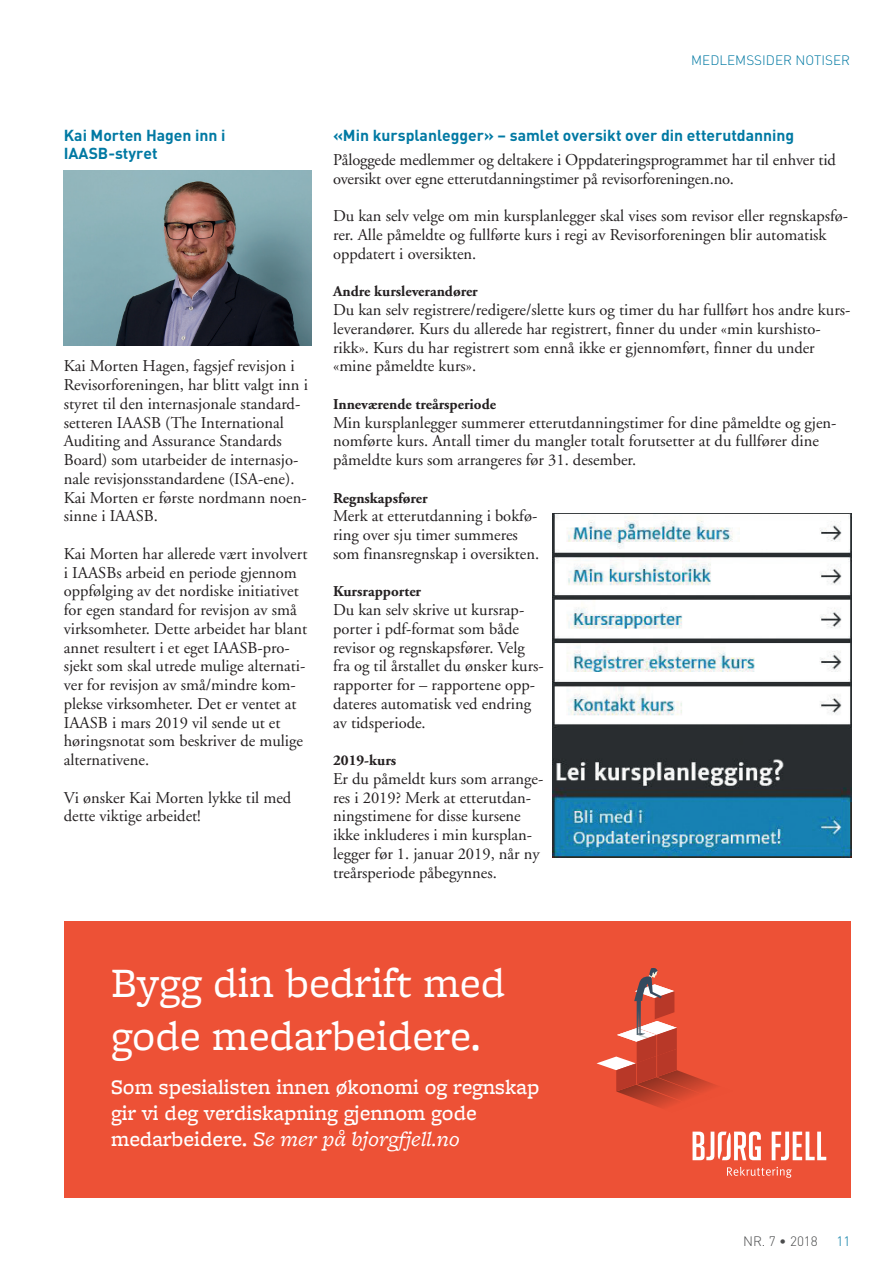
<style>
.page{position:relative;width:893px;height:1263px;background:#fff}
.page>*{position:absolute;margin:0;border:0;box-sizing:border-box;transform-origin:0 0}
.t1{font:43.5px/52.2px "Freight Micro Pro";color:#fff}
.t2{font:500 21.6px/26px "Freight Micro Pro";color:#fff}
.t3{font:16.5px/18.8px "Adobe Garamond";color:#231f20}
.t4{font:700 15.75px/18px "DIN";color:#0079a3}
.t5{font:700 15px "Adobe Garamond";color:#231f20}
.t6{font:300 13.5px "DIN";color:#0079a3}
.t7{font:300 13.5px "DIN";color:#4b4c4d}
.s1{font-weight:400;font-style:italic}
</style>
<div class="page">
<div style="left:64px;top:921px;width:786px;height:276px;background:#ed5136"></div>
<svg style="left:596px;top:968px;width:121px;height:140px"></svg>
<svg style="left:772px;top:1131px;width:54px;height:29px"></svg>
<svg style="left:692px;top:1131px;width:69px;height:29px"></svg>
<svg style="left:727px;top:1167px;width:65px;height:11px"></svg>
<img style="left:64px;top:170px;width:248px;height:176px">
<img style="left:552px;top:513px;width:299px;height:344px">
<p class="t6" style="left:691px;top:52px;width:160px">MEDLEMSSIDER NOTISER</p>
<p class="t4" style="left:64px;top:125px;width:163px">Kai Morten Hagen inn i<br>IAASB-styret</p>
<p class="t3" style="left:64px;top:357px;width:246px">Kai Morten Hagen, fagsjef revisjon i Revisorforeningen, har blitt valgt inn i styret til den internasjonale standard&shy;setteren IAASB (The International Auditing and Assurance Standards Board) som utarbeider de internasjo&shy;nale revisjonsstandardene (ISA-ene).<br>Kai Morten er første nordmann noen&shy;sinne i IAASB.</p>
<p class="t3" style="left:64px;top:545px;width:245px">Kai Morten har allerede vært involvert i IAASBs arbeid en periode gjennom oppfølging av det nordiske initiativet for egen standard for revisjon av små virksomheter. Dette arbeidet har blant annet resultert i et eget IAASB-pro&shy;sjekt som skal utrede mulige alternati&shy;ver for revisjon av små/mindre kom&shy;plekse virksomheter. Det er ventet at IAASB i mars 2019 vil sende ut et høringsnotat som beskriver de mulige alternativene.</p>
<p class="t3" style="left:64px;top:788px;width:229px">Vi ønsker Kai Morten lykke til med dette viktige arbeidet!</p>
<p class="t4" style="left:333px;top:125px;width:463px">«Min kursplanlegger» – samlet oversikt over din etterutdanning</p>
<p class="t3" style="left:333px;top:151px;width:504px">Påloggede medlemmer og deltakere i Oppdateringsprogrammet har til enhver tid oversikt over egne etterutdanningstimer på revisorforeningen.no.</p>
<p class="t3" style="left:333px;top:207px;width:516px">Du kan selv velge om min kursplanlegger skal vises som revisor eller regnskapsfø&shy;rer. Alle påmeldte og fullførte kurs i regi av Revisorforeningen blir automatisk oppdatert i oversikten.</p>
<p class="t5" style="left:333px;top:283px;width:146px">Andre kursleverandører</p>
<p class="t3" style="left:333px;top:301px;width:519px">Du kan selv registrere/redigere/slette kurs og timer du har fullført hos andre kurs&shy;leverandører. Kurs du allerede har registrert, finner du under «min kurshisto&shy;rikk». Kurs du har registrert som ennå ikke er gjennomført, finner du under «mine påmeldte kurs».</p>
<p class="t5" style="left:333px;top:396px;width:164px">Inneværende treårsperiode</p>
<p class="t3" style="left:333px;top:413px;width:505px">Min kursplanlegger summerer etterutdanningstimer for dine påmeldte og gjen&shy;nomførte kurs. Antall timer du mangler totalt forutsetter at du fullfører dine påmeldte kurs som arrangeres før 31. desember.</p>
<p class="t5" style="left:333px;top:490px;width:96px">Regnskapsfører</p>
<p class="t3" style="left:333px;top:507px;width:208px">Merk at etterutdanning i bokfø&shy;ring over sju timer summeres som finansregnskap i oversikten.</p>
<p class="t5" style="left:333px;top:583px;width:90px">Kursrapporter</p>
<p class="t3" style="left:333px;top:601px;width:212px">Du kan selv skrive ut kursrap&shy;porter i pdf-format som både revisor og regnskapsfører. Velg fra og til årstallet du ønsker kurs&shy;rapporter for – rapportene opp&shy;dateres automatisk ved endring av tidsperiode.</p>
<p class="t5" style="left:333px;top:752px;width:65px">2019-kurs</p>
<p class="t3" style="left:333px;top:770px;width:212px">Er du påmeldt kurs som arrange&shy;res i 2019? Merk at etterutdan&shy;ningstimene for disse kursene ikke inkluderes i min kursplan&shy;legger før 1. januar 2019, når ny treårsperiode påbegynnes.</p>
<h1 class="t1" style="left:111px;top:956px;width:396px">Bygg din bedrift med gode medarbeidere.</h1>
<h2 class="t2" style="left:111px;top:1074px;width:430px">Som spesialisten innen økonomi og regnskap gir vi deg verdiskapning gjennom gode medarbeidere. <span class="s1">Se mer på bjorgfjell.no</span></h2>
<p class="t7" style="left:743px;top:1232px;width:76px">NR. 7 • 2018</p>
<p class="t6" style="left:836px;top:1232px;width:16px">11</p>
</div>
